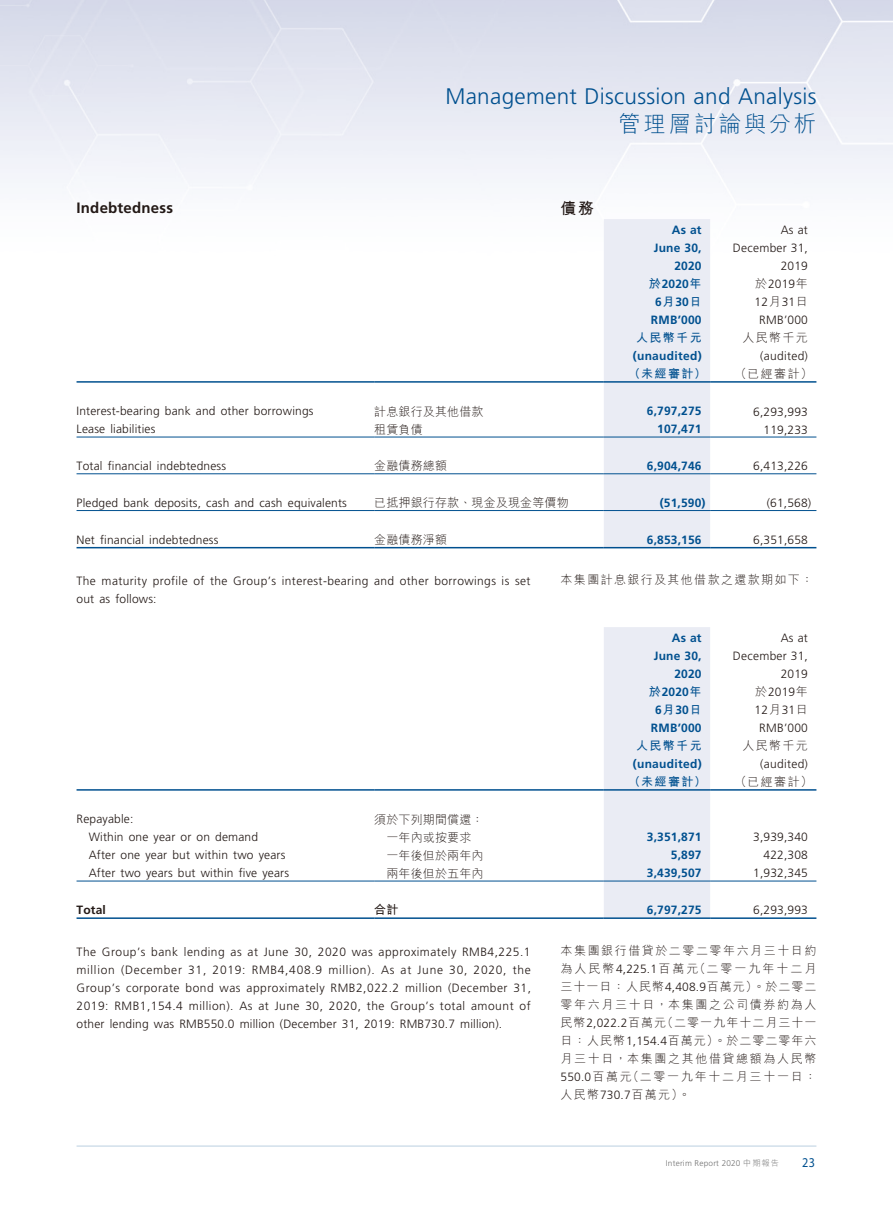
<style>
.page{position:relative;width:893px;height:1212px;background:#fff}
.page>*{position:absolute;margin:0;border:0;box-sizing:border-box;transform-origin:0 0}
.t1{font:300 22.5px "Frutiger";letter-spacing:.015em;color:#00508f}
.t2{font:300 22.5px "M Hei HK";letter-spacing:.115em;color:#00508f}
.t3{font:700 15.75px "M Hei HK";color:#231916}
.t4{font:700 15px "Frutiger";letter-spacing:.015em;color:#231916}
.t5{font:13.5px "Myriad Pro";color:#00508f;scale:.9 1}
.t6{font:300 12px/18px "Frutiger";letter-spacing:.015em;color:#231916;text-align:right}
.t7{font:300 12px/18px "M Hei HK";letter-spacing:.085em;color:#231916;text-align:justify}
.t8{font:700 12px/18px "Frutiger";letter-spacing:.015em;color:#00508f;text-align:right}
.t9{font:300 12px/18px "Frutiger";letter-spacing:.035em;color:#231916}
.t10{font:300 12px "M Hei HK";letter-spacing:.015em;color:#231916}
.t11{font:700 12px "M Hei HK";letter-spacing:.115em;color:#00508f}
.t12{font:300 12px "M Hei HK";letter-spacing:.115em;color:#231916}
.t13{font:700 12px "Frutiger";letter-spacing:.015em;color:#231916}
.t14{font:700 12px "M Hei HK";color:#231916}
.t15{font:300 8.25px "Frutiger";letter-spacing:.025em;color:#727272}
.s1{font-family:"M Hei HK"}
.s2{font-family:"Frutiger"}
</style>
<div class="page">
<hr style="left:77px;top:1145px;width:739px;height:1px;background:#00508f">
<div style="left:604px;top:219px;width:106px;height:328px;background:#eaecf4"></div>
<hr style="left:77px;top:381px;width:297px;height:2px;background:#00508f">
<hr style="left:374px;top:381px;width:230px;height:2px;background:#00508f">
<hr style="left:604px;top:381px;width:106px;height:2px;background:#00508f">
<hr style="left:710px;top:381px;width:106px;height:2px;background:#00508f">
<hr style="left:77px;top:437px;width:297px;height:1px;background:#00508f">
<hr style="left:374px;top:437px;width:230px;height:1px;background:#00508f">
<hr style="left:604px;top:437px;width:106px;height:1px;background:#00508f">
<hr style="left:710px;top:437px;width:106px;height:1px;background:#00508f">
<hr style="left:77px;top:473px;width:297px;height:1px;background:#00508f">
<hr style="left:374px;top:473px;width:230px;height:1px;background:#00508f">
<hr style="left:604px;top:473px;width:106px;height:1px;background:#00508f">
<hr style="left:710px;top:473px;width:106px;height:1px;background:#00508f">
<hr style="left:77px;top:510px;width:297px;height:1px;background:#00508f">
<hr style="left:374px;top:510px;width:230px;height:1px;background:#00508f">
<hr style="left:604px;top:510px;width:106px;height:1px;background:#00508f">
<hr style="left:710px;top:510px;width:106px;height:1px;background:#00508f">
<hr style="left:77px;top:547px;width:297px;height:1px;background:#00508f">
<hr style="left:374px;top:547px;width:230px;height:1px;background:#00508f">
<hr style="left:604px;top:547px;width:106px;height:1px;background:#00508f">
<hr style="left:710px;top:547px;width:106px;height:1px;background:#00508f">
<div style="left:604px;top:627px;width:106px;height:290px;background:#eaecf4"></div>
<hr style="left:77px;top:789px;width:297px;height:2px;background:#00508f">
<hr style="left:374px;top:789px;width:230px;height:2px;background:#00508f">
<hr style="left:604px;top:789px;width:106px;height:2px;background:#00508f">
<hr style="left:710px;top:789px;width:106px;height:2px;background:#00508f">
<hr style="left:77px;top:881px;width:297px;height:1px;background:#00508f">
<hr style="left:374px;top:881px;width:230px;height:1px;background:#00508f">
<hr style="left:604px;top:881px;width:106px;height:1px;background:#00508f">
<hr style="left:710px;top:881px;width:106px;height:1px;background:#00508f">
<hr style="left:77px;top:917px;width:297px;height:2px;background:#00508f">
<hr style="left:374px;top:917px;width:230px;height:2px;background:#00508f">
<hr style="left:604px;top:917px;width:106px;height:2px;background:#00508f">
<hr style="left:710px;top:917px;width:106px;height:2px;background:#00508f">
<p class="t4" style="left:77px;top:199px;width:98px">Indebtedness</p>
<h1 class="t1" style="left:445px;top:84px;width:373px">Management Discussion and Analysis</h1>
<h1 class="t2" style="left:618px;top:108px;width:199px">管理層討論與分析</h1>
<h2 class="t3" style="left:561px;top:197px;width:35px">債務</h2>
<p class="t8" style="left:654px;top:221px;width:49px">As at<br>June 30,<br>2020</p>
<p class="t6" style="left:733px;top:221px;width:77px">As at<br>December 31,<br>2019</p>
<p class="t8" style="left:649px;top:275px;width:54px;text-align:center"><span class="s1">於</span>2020<span class="s1">年<br></span>6<span class="s1">月</span>30<span class="s1">日</span></p>
<p class="t6" style="left:755px;top:275px;width:55px;text-align:left"><span class="s1">於</span>2019<span class="s1">年<br></span>12<span class="s1">月</span>31<span class="s1">日</span></p>
<p class="t8" style="left:651px;top:311px;width:52px">RMB’000</p>
<p class="t6" style="left:759px;top:311px;width:50px">RMB’000</p>
<p class="t11" style="left:636px;top:329px;width:67px">人民幣千元</p>
<p class="t7" style="left:742px;top:328px;width:67px">人民幣千元</p>
<p class="t8" style="left:633px;top:347px;width:70px">(unaudited)</p>
<p class="t6" style="left:760px;top:347px;width:49px">(audited)</p>
<p class="t11" style="left:628px;top:365px;width:79px">（未經審計）</p>
<p class="t7" style="left:735px;top:364px;width:79px">（已經審計）</p>
<p class="t6" style="left:77px;top:402px;width:238px">Interest-bearing bank and other borrowings</p>
<p class="t10" style="left:374px;top:403px;width:111px">計息銀行及其他借款</p>
<p class="t8" style="left:647px;top:402px;width:56px">6,797,275</p>
<p class="t6" style="left:753px;top:403px;width:56px">6,293,993</p>
<p class="t6" style="left:77px;top:420px;width:80px">Lease liabilities</p>
<p class="t7" style="left:374px;top:420px;width:50px">租賃負債</p>
<p class="t8" style="left:657px;top:420px;width:46px">107,471</p>
<p class="t6" style="left:764px;top:421px;width:46px">119,233</p>
<p class="t6" style="left:77px;top:457px;width:151px">Total financial indebtedness</p>
<p class="t7" style="left:374px;top:456px;width:74px">金融債務總額</p>
<p class="t8" style="left:647px;top:457px;width:56px">6,904,746</p>
<p class="t6" style="left:753px;top:457px;width:56px">6,413,226</p>
<p class="t6" style="left:77px;top:494px;width:272px">Pledged bank deposits, cash and cash equivalents</p>
<p class="t10" style="left:374px;top:494px;width:196px">已抵押銀行存款、現金及現金等價物</p>
<p class="t8" style="left:660px;top:494px;width:47px">(51,590)</p>
<p class="t6" style="left:767px;top:494px;width:46px">(61,568)</p>
<p class="t6" style="left:77px;top:531px;width:143px">Net financial indebtedness</p>
<p class="t7" style="left:374px;top:530px;width:74px">金融債務淨額</p>
<p class="t8" style="left:647px;top:530px;width:56px">6,853,156</p>
<p class="t6" style="left:753px;top:531px;width:56px">6,351,658</p>
<p class="t9" style="left:77px;top:572px;width:455px">The maturity profile of the Group’s interest-bearing and other borrowings is set out as follows:</p>
<p class="t8" style="left:654px;top:629px;width:49px">As at<br>June 30,<br>2020</p>
<p class="t6" style="left:733px;top:629px;width:77px">As at<br>December 31,<br>2019</p>
<p class="t8" style="left:649px;top:683px;width:54px;text-align:center"><span class="s1">於</span>2020<span class="s1">年<br></span>6<span class="s1">月</span>30<span class="s1">日</span></p>
<p class="t6" style="left:755px;top:683px;width:55px;text-align:left"><span class="s1">於</span>2019<span class="s1">年<br></span>12<span class="s1">月</span>31<span class="s1">日</span></p>
<p class="t8" style="left:651px;top:719px;width:52px">RMB’000</p>
<p class="t6" style="left:759px;top:719px;width:50px">RMB’000</p>
<p class="t11" style="left:636px;top:737px;width:67px">人民幣千元</p>
<p class="t7" style="left:742px;top:736px;width:67px">人民幣千元</p>
<p class="t8" style="left:633px;top:755px;width:70px">(unaudited)</p>
<p class="t6" style="left:760px;top:755px;width:49px">(audited)</p>
<p class="t11" style="left:628px;top:773px;width:79px">（未經審計）</p>
<p class="t7" style="left:735px;top:772px;width:79px">（已經審計）</p>
<p class="t6" style="left:77px;top:810px;width:58px">Repayable:</p>
<p class="t10" style="left:374px;top:811px;width:111px">須於下列期間償還：</p>
<p class="t6" style="left:89px;top:828px;width:171px">Within one year or on demand</p>
<p class="t10" style="left:374px;top:829px;width:99px">　一年內或按要求</p>
<p class="t8" style="left:647px;top:828px;width:56px">3,351,871</p>
<p class="t6" style="left:753px;top:828px;width:56px">3,939,340</p>
<p class="t6" style="left:89px;top:846px;width:198px">After one year but within two years</p>
<p class="t10" style="left:374px;top:847px;width:111px">　一年後但於兩年內</p>
<p class="t8" style="left:671px;top:846px;width:32px">5,897</p>
<p class="t6" style="left:764px;top:846px;width:46px">422,308</p>
<p class="t6" style="left:89px;top:864px;width:202px">After two years but within five years</p>
<p class="t10" style="left:374px;top:865px;width:111px">　兩年後但於五年內</p>
<p class="t8" style="left:647px;top:864px;width:56px">3,439,507</p>
<p class="t6" style="left:753px;top:864px;width:56px">1,932,345</p>
<p class="t13" style="left:77px;top:903px;width:31px">Total</p>
<p class="t14" style="left:374px;top:901px;width:26px">合計</p>
<p class="t8" style="left:647px;top:901px;width:56px">6,797,275</p>
<p class="t6" style="left:753px;top:901px;width:56px">6,293,993</p>
<p class="t6" style="left:77px;top:942px;width:456px;text-align:justify">The Group’s bank lending as at June 30, 2020 was approximately RMB4,225.1 million (December 31, 2019: RMB4,408.9 million). As at June 30, 2020, the Group’s corporate bond was approximately RMB2,022.2 million (December 31, 2019: RMB1,154.4 million). As at June 30, 2020, the Group’s total amount of other lending was RMB550.0 million (December 31, 2019: RMB730.7 million).</p>
<p class="t12" style="left:561px;top:571px;width:254px">本集團計息銀行及其他借款之還款期如下：</p>
<p class="t7" style="left:561px;top:941px;width:257px">本集團銀行借貸於二零二零年六月三十日約為人民幣<span class="s2">4,225.1</span>百萬元（二零一九年十二月三十一日：人民幣<span class="s2">4,408.9</span>百萬元）。於二零二零年六月三十日，本集團之公司債券約為人民幣<span class="s2">2,022.2</span>百萬元（二零一九年十二月三十一日：人民幣<span class="s2">1,154.4</span>百萬元）。於二零二零年六月三十日，本集團之其他借貸總額為人民幣<span class="s2">550.0</span>百萬元（二零一九年十二月三十一日：人民幣<span class="s2">730.7</span>百萬元）。</p>
<p class="t15" style="left:666px;top:1159px;width:115px">Interim Report 2020 <span class="s1">中期報告</span></p>
<p class="t5" style="left:802px;top:1154px;width:15px">23</p>
</div>
